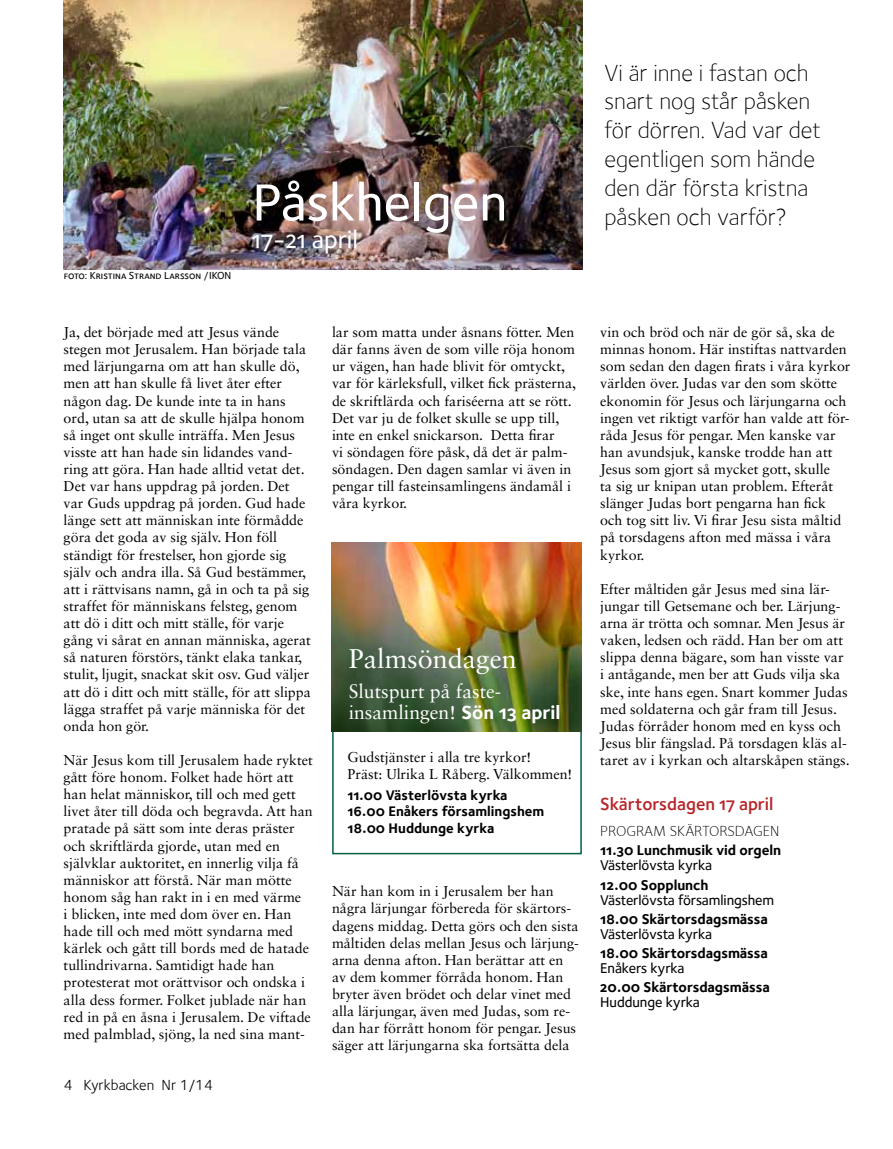
<style>
.page{position:relative;width:893px;height:1149px;background:#fff}
.page>*{position:absolute;margin:0;border:0;box-sizing:border-box;transform-origin:0 0}
.t1{font:54px "Foundry Sterling Medium OSF";color:#fff}
.t2{font:27px "Sabon LT Std";color:#fff}
.t3{font:25.5px "Foundry Sterling Medium OSF";color:#fff}
.t4{font:24px/28.8px "Foundry Sterling Light OSF";color:#000}
.t5{font:19.5px/21px "Sabon LT Std";color:#fff}
.t6{font:18px "Foundry Sterling Demi OSF";color:#b7242a}
.t7{font:15px "Foundry Sterling Light Expert";color:#000}
.t8{font:15px "Foundry Sterling";color:#000}
.t9{font:14.55px "Foundry Sterling Bold OSF";letter-spacing:-.005em;color:#000}
.t10{font:14.55px "Foundry Sterling Medium OSF";letter-spacing:-.005em;color:#000}
.t11{font:14.25px/17.1px "Sabon LT Std";color:#000}
.t12{font:14.25px/16.5px "Foundry Sterling Bold OSF";color:#000}
.t13{font:10.5px "Foundry Sterling Medium Expert";color:#000}
.s1{font-family:"Foundry Sterling Bold OSF"}
</style>
<div class="page">
<div style="left:332px;top:717px;width:250px;height:137px;border:2px solid #006241"></div>
<img style="left:64px;top:0;width:518px;height:269px">
<img style="left:332px;top:542px;width:250px;height:189px">
<p class="t13" style="left:64px;top:269px;width:169px">foto: Kristina Strand Larsson /IKON</p>
<h1 class="t1" style="left:252px;top:171px;width:256px">Påskhelgen</h1>
<h3 class="t3" style="left:252px;top:224px;width:107px">17-21 april</h3>
<p class="t11" style="left:64px;top:323px;width:249px">Ja, det började med att Jesus vände stegen mot Jerusalem. Han började tala med lärjungarna om att han skulle dö, men att han skulle få livet åter efter någon dag. De kunde inte ta in hans ord, utan sa att de skulle hjälpa honom så inget ont skulle inträffa. Men Jesus visste att han hade sin lidandes vand&shy;ring att göra. Han hade alltid vetat det.<br>Det var hans uppdrag på jorden. Det var Guds uppdrag på jorden. Gud hade länge sett att människan inte förmådde göra det goda av sig själv. Hon föll ständigt för frestelser, hon gjorde sig själv och andra illa. Så Gud bestämmer, att i rättvisans namn, gå in och ta på sig straffet för människans felsteg, genom att dö i ditt och mitt ställe, för varje gång vi sårat en annan människa, agerat så naturen förstörs, tänkt elaka tankar, stulit, ljugit, snackat skit osv. Gud väljer att dö i ditt och mitt ställe, för att slippa lägga straffet på varje människa för det onda hon gör.</p>
<p class="t11" style="left:64px;top:751px;width:251px">När Jesus kom till Jerusalem hade ryktet gått före honom. Folket hade hört att han helat människor, till och med gett livet åter till döda och begravda. Att han pratade på sätt som inte deras präster och skriftlärda gjorde, utan med en självklar auktoritet, en innerlig vilja få människor att förstå. När man mötte honom såg han rakt in i en med värme<br>i blicken, inte med dom över en. Han hade till och med mött syndarna med kärlek och gått till bords med de hatade tullindrivarna. Samtidigt hade han protesterat mot orättvisor och ondska i alla dess former. Folket jublade när han red in på en åsna i Jerusalem. De viftade med palmblad, sjöng, la ned sina mant-</p>
<p class="t8" style="left:64px;top:1076px;width:151px">4 Kyrkbacken Nr 1/14</p>
<p class="t11" style="left:332px;top:323px;width:246px">lar som matta under åsnans fötter. Men där fanns även de som ville röja honom ur vägen, han hade blivit för omtyckt, var för kärleksfull, vilket fick prästerna, de skriftlärda och fariséerna att se rött.<br>Det var ju de folket skulle se upp till, inte en enkel snickarson. Detta firar<br>vi söndagen före påsk, då det är palm&shy;söndagen. Den dagen samlar vi även in pengar till fasteinsamlingens ändamål i våra kyrkor.</p>
<h2 class="t2" style="left:349px;top:642px;width:170px">Palmsöndagen</h2>
<h3 class="t5" style="left:349px;top:680px;width:213px">Slutspurt på faste&shy;insamlingen! <span class="s1">Sön 13 april</span></h3>
<p class="t11" style="left:348px;top:748px;width:226px">Gudstjänster i alla tre kyrkor!<br>Präst: Ulrika L Råberg. Välkommen!</p>
<p class="t12" style="left:348px;top:786px;width:198px">11.00 Västerlövsta kyrka<br>16.00 Enåkers församlingshem<br>18.00 Huddunge kyrka</p>
<p class="t11" style="left:332px;top:882px;width:249px">När han kom in i Jerusalem ber han några lärjungar förbereda för skärtors&shy;dagens middag. Detta görs och den sista måltiden delas mellan Jesus och lärjung&shy;arna denna afton. Han berättar att en av dem kommer förråda honom. Han bryter även brödet och delar vinet med alla lärjungar, även med Judas, som re&shy;dan har förrått honom för pengar. Jesus säger att lärjungarna ska fortsätta dela</p>
<h3 class="t4" style="left:604px;top:58px;width:218px">Vi är inne i fastan och snart nog står påsken för dörren. Vad var det egentligen som hände den där första kristna påsken och varför?</h3>
<p class="t11" style="left:600px;top:323px;width:252px">vin och bröd och när de gör så, ska de minnas honom. Här instiftas nattvarden som sedan den dagen firats i våra kyrkor världen över. Judas var den som skötte ekonomin för Jesus och lärjungarna och ingen vet riktigt varför han valde att för&shy;råda Jesus för pengar. Men kanske var han avundsjuk, kanske trodde han att Jesus som gjort så mycket gott, skulle<br>ta sig ur knipan utan problem. Efteråt slänger Judas bort pengarna han fick och tog sitt liv. Vi firar Jesu sista måltid på torsdagens afton med mässa i våra kyrkor.</p>
<p class="t11" style="left:600px;top:580px;width:251px">Efter måltiden går Jesus med sina lär&shy;jungar till Getsemane och ber. Lärjung&shy;arna är trötta och somnar. Men Jesus är vaken, ledsen och rädd. Han ber om att slippa denna bägare, som han visste var i antågande, men ber att Guds vilja ska ske, inte hans egen. Snart kommer Judas med soldaterna och går fram till Jesus.<br>Judas förråder honom med en kyss och Jesus blir fängslad. På torsdagen kläs al&shy;taret av i kyrkan och altarskåpen stängs.</p>
<p class="t6" style="left:600px;top:793px;width:175px">Skärtorsdagen 17 april</p>
<p class="t7" style="left:600px;top:822px;width:181px">PROGRAM SKÄRTORSDAGEN</p>
<p class="t9" style="left:600px;top:841px;width:182px">11.30 Lunchmusik vid orgeln</p>
<p class="t10" style="left:600px;top:856px;width:113px">Västerlövsta kyrka</p>
<p class="t9" style="left:600px;top:875px;width:110px">12.00 Sopplunch</p>
<p class="t10" style="left:600px;top:890px;width:176px">Västerlövsta församlingshem</p>
<p class="t9" style="left:600px;top:909px;width:169px">18.00 Skärtorsdagsmässa</p>
<p class="t10" style="left:600px;top:925px;width:113px">Västerlövsta kyrka</p>
<p class="t9" style="left:600px;top:944px;width:169px">18.00 Skärtorsdagsmässa</p>
<p class="t10" style="left:600px;top:959px;width:86px">Enåkers kyrka</p>
<p class="t9" style="left:600px;top:978px;width:171px">20.00 Skärtorsdagsmässa</p>
<p class="t10" style="left:600px;top:993px;width:101px">Huddunge kyrka</p>
</div>
